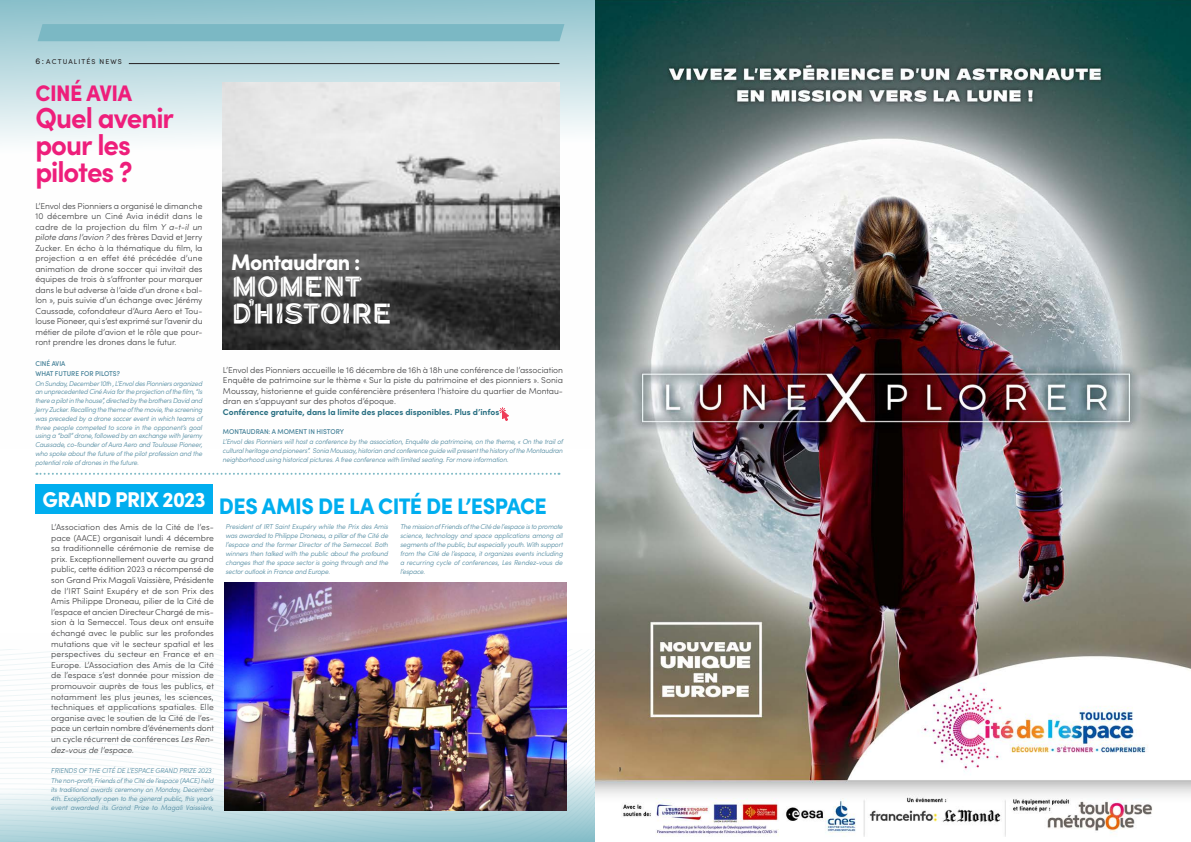
<style>
.page{position:relative;width:1191px;height:842px;background:#fff}
.page>*{position:absolute;margin:0;border:0;box-sizing:border-box;transform-origin:0 0}
.TEXTE{font:700 29px/27px "Sofia Pro";letter-spacing:-.04em;color:#ee1e7b;scale:.95 1}
.TEXTE-2{font:29px/27px "Twoface Negative";letter-spacing:-.035em;color:#fff}
.TEXTE-3{font:900 22.5px "Sofia Pro";letter-spacing:-.02em;color:#00aeef;scale:.95 1}
.TEXTE-4{font:900 22.5px "Sofia Pro";letter-spacing:-.035em;color:#fff;scale:.95 1}
.TEXTE-5{font:900 22.5px "Sofia Pro";letter-spacing:-.025em;color:#ee1e7b;scale:.95 1}
.TEXTE-6{font:900 21.4px "Sofia Pro";letter-spacing:-.025em;color:#fff;scale:.95 1}
.TEXTE-7{font:300 8.5px/10.6px "Sofia Pro";color:#3e3e3f;text-align:justify}
.TEXTE-8{font:700 8.5px "Sofia Pro";color:#296f82}
.TEXTE-9{font:italic 300 7px/8.8px "Sofia Pro";letter-spacing:-.02em;color:#4b869d;text-align:justify;scale:.95 1}
.TEXTE-10{font:500 7px "Sofia Pro";color:#3c7b93;scale:.95 1}
.t1{font:7px "Sofia Pro";letter-spacing:.16em;color:#231f20}
.s1{font-size:8.4px}
.s2{font-style:italic}
</style>
<div class="page">
<svg style="left:0;top:0;width:595px;height:408px"></svg>
<svg style="left:0;top:633px;width:594px;height:144px"></svg>
<svg style="left:0;top:649px;width:595px;height:94px"></svg>
<svg style="left:0;top:777px;width:595px;height:65px;background:#bcd9df"></svg>
<div style="left:38px;top:24px;width:526px;height:17px;background:#7bb8c4"></div>
<hr style="left:129px;top:63px;width:430px;height:1px;background:#231f20">
<svg style="left:36px;top:473px;width:523px;height:2px"></svg>
<img style="left:222px;top:82px;width:337px;height:268px">
<svg style="left:499px;top:408px;width:10px;height:13px"></svg>
<div style="left:35px;top:485px;width:177px;height:29px;background:#00aeef"></div>
<img style="left:595px;top:0;width:596px;height:837px">
<img style="left:225px;top:583px;width:341px;height:227px">
<p class="t1" style="left:35px;top:56px;width:88px"><span class="s1">6 :</span> ACTUALITÉS NEWS</p>
<p class="TEXTE-5" style="left:35px;top:76px;width:103px">CINÉ AVIA</p>
<p class="TEXTE" style="left:35px;top:102px;width:147px">Quel avenir pour les pilotes ?</p>
<p class="TEXTE-7" style="left:35px;top:200px;width:169px">L’Envol des Pionniers a organisé le dimanche 10 décembre un Ciné Avia inédit dans le cadre de la projection du film <span class="s2">Y a-t-il un pilote dans l’avion ?</span> des frères David et Jerry Zucker. En écho à la thématique du film, la projection a en effet été précédée d’une animation de drone soccer qui invitait des équipes de trois à s’affronter pour marquer dans le but adverse à l’aide d’un drone « bal&shy;lon », puis suivie d’un échange avec Jérémy Caussade, cofondateur d’Aura Aero et Tou&shy;louse Pioneer, qui s’est exprimé sur l’avenir du métier de pilote d’avion et le rôle que pour&shy;ront prendre les drones dans le futur.</p>
<p class="TEXTE-10" style="left:35px;top:358px;width:33px">CINÉ AVIA</p>
<p class="TEXTE-10" style="left:35px;top:368px;width:90px">WHAT FUTURE FOR PILOTS?</p>
<p class="TEXTE-9" style="left:35px;top:378px;width:177px">On Sunday, December 10th , L’Envol des Pionniers organized an unprecedented Ciné Avia for the projection of the film, “Is there a pilot in the house”, directed by the brothers David and Jerry Zucker. Recalling the theme of the movie, the screening was preceded by a drone soccer event in which teams of three people competed to score in the opponent’s goal using a “ball” drone, followed by an exchange with Jeremy Caussade, co-founder of Aura Aero and Toulouse Pioneer, who spoke about the future of the pilot profession and the potential role of drones in the future.</p>
<p class="TEXTE-6" style="left:42px;top:483px;width:173px">GRAND PRIX 2023</p>
<p class="TEXTE-4" style="left:231px;top:245px;width:138px">Montaudran :</p>
<p class="TEXTE-2" style="left:231px;top:273px;width:162px">MOMENT<br>D’HISTOIRE</p>
<p class="TEXTE-7" style="left:223px;top:364px;width:341px">L’Envol des Pionniers accueille le 16 décembre de 16h à 18h une conférence de l’association Enquête de patrimoine sur le thème « Sur la piste du patrimoine et des pionniers ». Sonia Moussay, historienne et guide conférencière présentera l’histoire du quartier de Montau&shy;dran en s’appuyant sur des photos d’époque.</p>
<p class="TEXTE-8" style="left:223px;top:405px;width:278px">Conférence gratuite, dans la limite des places disponibles. Plus d’infos</p>
<p class="TEXTE-10" style="left:223px;top:427px;width:129px">MONTAUDRAN: A MOMENT IN HISTORY</p>
<p class="TEXTE-9" style="left:223px;top:437px;width:359px">L’Envol des Pionniers will host a conference by the association, Enquête de patrimoine, on the theme, « On the trail of cultural heritage and pioneers”. Sonia Moussay, historian and conference guide will present the history of the Montaudran neighborhood using historical pictures. A free conference with limited seating. For more information.</p>
<p class="TEXTE-3" style="left:219px;top:488px;width:347px">DES AMIS DE LA CITÉ DE L’ESPACE</p>
<p class="TEXTE-7" style="left:51px;top:521px;width:164px">L’Association des Amis de la Cité de l’es&shy;pace (AACE) organisait lundi 4 décembre sa traditionnelle cérémonie de remise de prix. Exceptionnellement ouverte au grand public, cette édition 2023 a récompensé de son Grand Prix Magali Vaissière, Présidente de l’IRT Saint Exupéry et de son Prix des Amis Philippe Droneau, pilier de la Cité de l’espace et ancien Directeur Chargé de mis&shy;sion à la Semeccel. Tous deux ont ensuite échangé avec le public sur les profondes mutations que vit le secteur spatial et les perspectives du secteur en France et en Europe. L’Association des Amis de la Cité de l’espace s’est donnée pour mission de promouvoir auprès de tous les publics, et notamment les plus jeunes, les sciences, techniques et applications spatiales. Elle organise avec le soutien de la Cité de l’es&shy;pace un certain nombre d’événements dont un cycle récurrent de conférences <span class="s2">Les Ren&shy;dez-vous de l’espace.</span></p>
<p class="TEXTE-9" style="left:51px;top:766px;width:170px">FRIENDS OF THE CITÉ DE L’ESPACE GRAND PRIZE 2023</p>
<p class="TEXTE-9" style="left:51px;top:775px;width:173px">The non-profit, Friends of the Cité de l’espace (AACE) held its traditional awards ceremony on Monday, December 4th. Exceptionally open to the general public, this year’s event awarded its Grand Prize to Magali Vaissière,</p>
<p class="TEXTE-9" style="left:226px;top:521px;width:173px">President of IRT Saint Exupéry while the Prix des Amis was awarded to Philippe Droneau, a pillar of the Cité de l’espace and the former Director of the Semeccel. Both winners then talked with the public about the profound changes that the space sector is going through and the sector outlook in France and Europe.</p>
<p class="TEXTE-9" style="left:400px;top:521px;width:173px">The mission of Friends of the Cité de l’espace is to promote science, technology and space applications among all segments of the public, but especially youth. With support from the Cité de l’espace, it organizes events including a recurring cycle of conferences, Les Rendez-vous de l’espace.</p>
</div>
